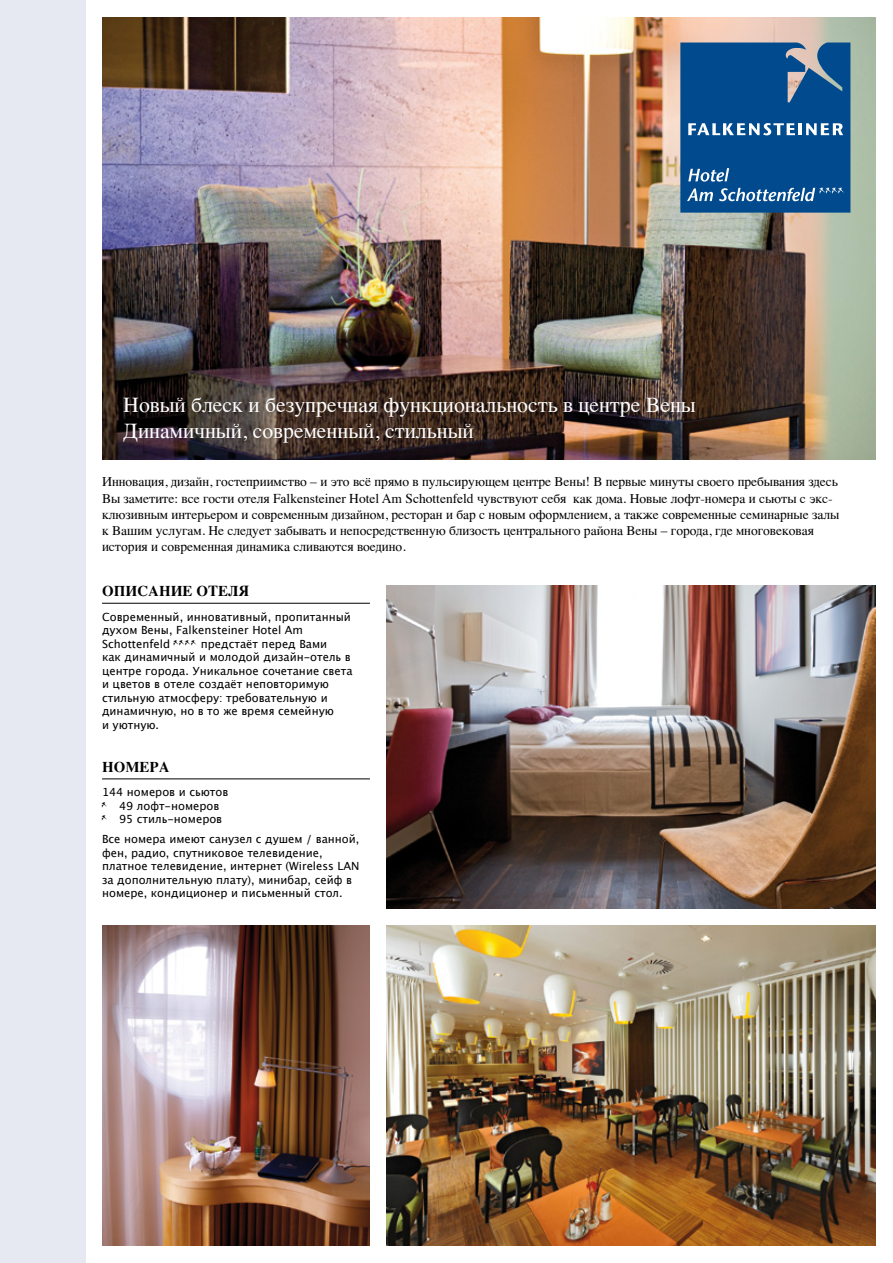
<style>
.page{position:relative;width:893px;height:1263px;background:#fff}
.page>*{position:absolute;margin:0;border:0;box-sizing:border-box;transform-origin:0 0}
.t1{font:21.75px/26.1px "Times";color:#fff}
.t2{font:700 15px "Times";color:#000}
.t3{font:13.5px/16.2px "Times";color:#000}
.t4{font:11.25px/13.5px "Lucida Grande";color:#000}
.s1{font-family:"Falkensteiner Sym"}
</style>
<div class="page">
<div style="left:0;top:0;width:85px;height:1263px;background:#e6e9f2"></div>
<img style="left:102px;top:17px;width:774px;height:442px">
<svg style="left:680px;top:43px;width:170px;height:170px;background:#185995"></svg>
<hr style="left:102px;top:603px;width:268px;height:1px;background:#000">
<hr style="left:102px;top:778px;width:268px;height:1px;background:#000">
<img style="left:387px;top:585px;width:489px;height:323px">
<img style="left:387px;top:925px;width:489px;height:321px">
<img style="left:102px;top:925px;width:268px;height:321px">
<h1 class="t1" style="left:123px;top:390px;width:574px">Новый блеск и безупречная функциональность в центре Вены<br>Динамичный, современный, стильный</h1>
<p class="t3" style="left:102px;top:473px;width:739px">Инновация, дизайн, гостеприимство – и это всё прямо в пульсирующем центре Вены! В первые минуты своего пребывания здесь Вы заметите: все гости отеля Falkensteiner Hotel Am Schottenfeld чувствуют себя как дома. Новые лофт-номера и сьюты с экс&shy;клюзивным интерьером и современным дизайном, ресторан и бар с новым оформлением, а также современные семинарные залы к Вашим услугам. Не следует забывать и непосредственную близость центрального района Вены – города, где многовековая история и современная динамика сливаются воедино.</p>
<h2 class="t2" style="left:102px;top:577px;width:149px">ОПИСАНИЕ ОТЕЛЯ</h2>
<p class="t4" style="left:102px;top:610px;width:252px">Современный, инновативный, пропитанный духом Вены, Falkensteiner Hotel Am Schottenfeld <span class="s1">****</span> предстаёт перед Вами<br>как динамичный и молодой дизайн-отель в центре города. Уникальное сочетание света и цветов в отеле создаёт неповторимую стильную атмосферу: требовательную и динамичную, но в то же время семейную<br>и уютную.</p>
<h2 class="t2" style="left:102px;top:753px;width:69px">НОМЕРА</h2>
<p class="t4" style="left:102px;top:786px;width:128px">144 номеров и сьютов <span class="s1">`</span> 49 лофт-номеров<br><span class="s1">`</span> 95 стиль-номеров</p>
<p class="t4" style="left:102px;top:832px;width:259px">Все номера имеют санузел с душем / ванной, фен, радио, спутниковое телевидение, платное телевидение, интернет (Wireless LAN за дополнительную плату), минибар, сейф в номере, кондиционер и письменный стол.</p>
</div>
